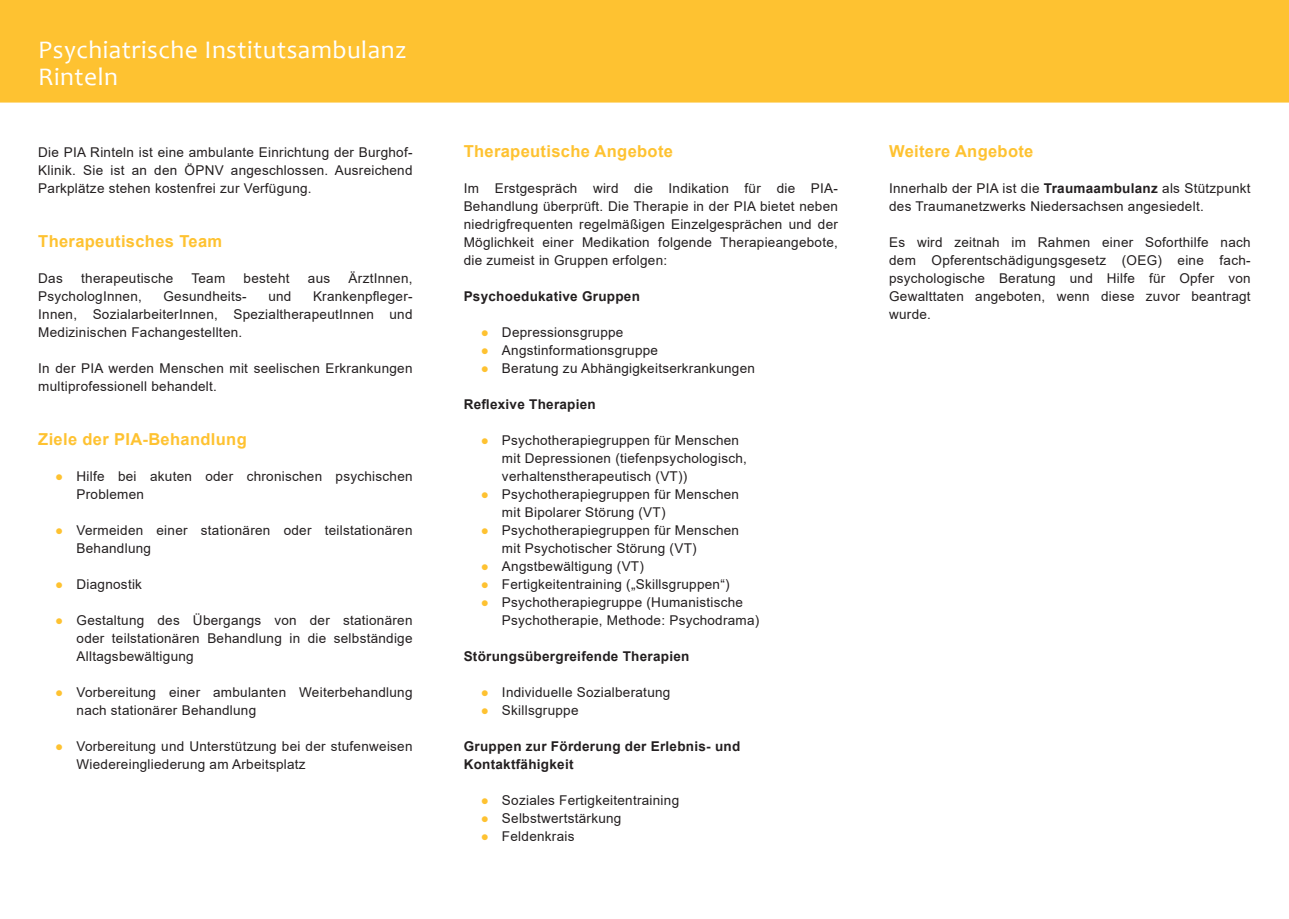
<style>
.page{position:relative;width:1289px;height:919px;background:#fff}
.page>*{position:absolute;margin:0;border:0;box-sizing:border-box;transform-origin:0 0}
.t1{font:25.5px/26.4px "Candara";letter-spacing:.02em;color:#fff}
.t2{font:700 16.5px "Arial";letter-spacing:.02em;color:#fec231}
.t3{font:13.5px/18px "Arial";letter-spacing:.02em;color:#231f20}
.t4{font:700 13.5px/18px "Arial";letter-spacing:.02em;color:#231f20}
.s1{color:#fec231}
.s2{font-weight:700}
</style>
<div class="page">
<div style="left:0;top:0;width:1288px;height:103px;background:#fec231"></div>
<h1 class="t1" style="left:38px;top:37px;width:370px">Psychiatrische Institutsambulanz<br>Rinteln</h1>
<p class="t3" style="left:38px;top:143px;width:376px;text-align:justify">Die PIA Rinteln ist eine ambulante Einrichtung der Burghof-Klinik. Sie ist an den ÖPNV angeschlossen. Ausreichend Parkplätze stehen kostenfrei zur Verfügung.</p>
<p class="t2" style="left:38px;top:229px;width:185px">Therapeutisches Team</p>
<p class="t3" style="left:38px;top:269px;width:26px">Das</p>
<p class="t3" style="left:81px;top:269px;width:94px">therapeutische</p>
<p class="t3" style="left:191px;top:269px;width:35px">Team</p>
<p class="t3" style="left:244px;top:269px;width:47px">besteht</p>
<p class="t3" style="left:308px;top:269px;width:24px">aus</p>
<p class="t3" style="left:348px;top:269px;width:65px">ÄrztInnen,</p>
<p class="t3" style="left:38px;top:287px;width:105px">PsychologInnen,</p>
<p class="t3" style="left:163px;top:287px;width:85px">Gesundheits-</p>
<p class="t3" style="left:268px;top:287px;width:25px">und</p>
<p class="t3" style="left:38px;top:287px;width:376px;text-align:justify;text-indent:275px">Krankenpfleger-Innen, SozialarbeiterInnen, SpezialtherapeutInnen und Medizinischen Fachangestellten.</p>
<p class="t3" style="left:38px;top:359px;width:376px">In der PIA werden Menschen mit seelischen Erkrankungen multiprofessionell behandelt.</p>
<p class="t2" style="left:38px;top:427px;width:210px">Ziele der PIA-Behandlung</p>
<p class="t3" style="left:77px;top:467px;width:337px;text-indent:-21px"><span class="s1">●</span> Hilfe bei akuten oder chronischen psychischen<br>Problemen</p>
<p class="t3" style="left:77px;top:521px;width:337px;text-indent:-21px"><span class="s1">●</span> Vermeiden einer stationären oder teilstationären<br>Behandlung</p>
<p class="t3" style="left:55px;top:575px;width:88px"><span class="s1">●</span> Diagnostik</p>
<p class="t3" style="left:77px;top:611px;width:337px;text-align:justify;text-indent:-21px"><span class="s1">●</span> Gestaltung des Übergangs von der stationären oder teilstationären Behandlung in die selbständige Alltagsbewältigung</p>
<p class="t3" style="left:77px;top:683px;width:337px;text-indent:-21px"><span class="s1">●</span> Vorbereitung einer ambulanten Weiterbehandlung nach stationärer Behandlung</p>
<p class="t3" style="left:77px;top:737px;width:337px;text-indent:-21px"><span class="s1">●</span> Vorbereitung und Unterstützung bei der stufenweisen<br>Wiedereingliederung am Arbeitsplatz</p>
<p class="t2" style="left:463px;top:139px;width:211px">Therapeutische Angebote</p>
<p class="t3" style="left:463px;top:179px;width:376px;text-align:justify">Im Erstgespräch wird die Indikation für die PIA-Behandlung überprüft. Die Therapie in der PIA bietet neben niedrigfrequenten regelmäßigen Einzelgesprächen und der Möglichkeit einer Medikation folgende Therapieangebote, die zumeist in Gruppen erfolgen:</p>
<p class="t4" style="left:463px;top:287px;width:178px">Psychoedukative Gruppen</p>
<p class="t3" style="left:480px;top:323px;width:144px"><span class="s1">●</span> Depressionsgruppe</p>
<p class="t3" style="left:480px;top:341px;width:179px"><span class="s1">●</span> Angstinformationsgruppe</p>
<p class="t3" style="left:480px;top:359px;width:276px"><span class="s1">●</span> Beratung zu Abhängigkeitserkrankungen</p>
<p class="t4" style="left:463px;top:395px;width:134px">Reflexive Therapien</p>
<p class="t3" style="left:502px;top:431px;width:246px;text-indent:-21px"><span class="s1">●</span> Psychotherapiegruppen für Menschen mit Depressionen (tiefenpsychologisch, verhaltenstherapeutisch (VT))</p>
<p class="t3" style="left:502px;top:485px;width:239px;text-indent:-21px"><span class="s1">●</span> Psychotherapiegruppen für Menschen mit Bipolarer Störung (VT)</p>
<p class="t3" style="left:502px;top:521px;width:239px;text-indent:-21px"><span class="s1">●</span> Psychotherapiegruppen für Menschen mit Psychotischer Störung (VT)</p>
<p class="t3" style="left:480px;top:557px;width:165px"><span class="s1">●</span> Angstbewältigung (VT)</p>
<p class="t3" style="left:480px;top:575px;width:250px"><span class="s1">●</span> Fertigkeitentraining („Skillsgruppen“)</p>
<p class="t3" style="left:502px;top:593px;width:259px;text-indent:-21px"><span class="s1">●</span> Psychotherapiegruppe (Humanistische<br>Psychotherapie, Methode: Psychodrama)</p>
<p class="t4" style="left:463px;top:647px;width:227px">Störungsübergreifende Therapien</p>
<p class="t3" style="left:480px;top:683px;width:191px"><span class="s1">●</span> Individuelle Sozialberatung</p>
<p class="t3" style="left:480px;top:701px;width:99px"><span class="s1">●</span> Skillsgruppe</p>
<p class="t4" style="left:463px;top:737px;width:278px">Gruppen zur Förderung der Erlebnis- und<br>Kontaktfähigkeit</p>
<p class="t3" style="left:480px;top:791px;width:200px"><span class="s1">●</span> Soziales Fertigkeitentraining</p>
<p class="t3" style="left:480px;top:809px;width:142px"><span class="s1">●</span> Selbstwertstärkung</p>
<p class="t3" style="left:480px;top:827px;width:95px"><span class="s1">●</span> Feldenkrais</p>
<p class="t2" style="left:889px;top:139px;width:146px">Weitere Angebote</p>
<p class="t3" style="left:889px;top:179px;width:363px">Innerhalb der PIA ist die <span class="s2">Traumaambulanz</span> als Stützpunkt des Traumanetzwerks Niedersachsen angesiedelt.</p>
<p class="t3" style="left:889px;top:233px;width:363px;text-align:justify">Es wird zeitnah im Rahmen einer Soforthilfe nach dem Opferentschädigungsgesetz (OEG) eine fach&shy;psychologische Beratung und Hilfe für Opfer von Gewalttaten angeboten, wenn diese zuvor beantragt wurde.</p>
</div>
